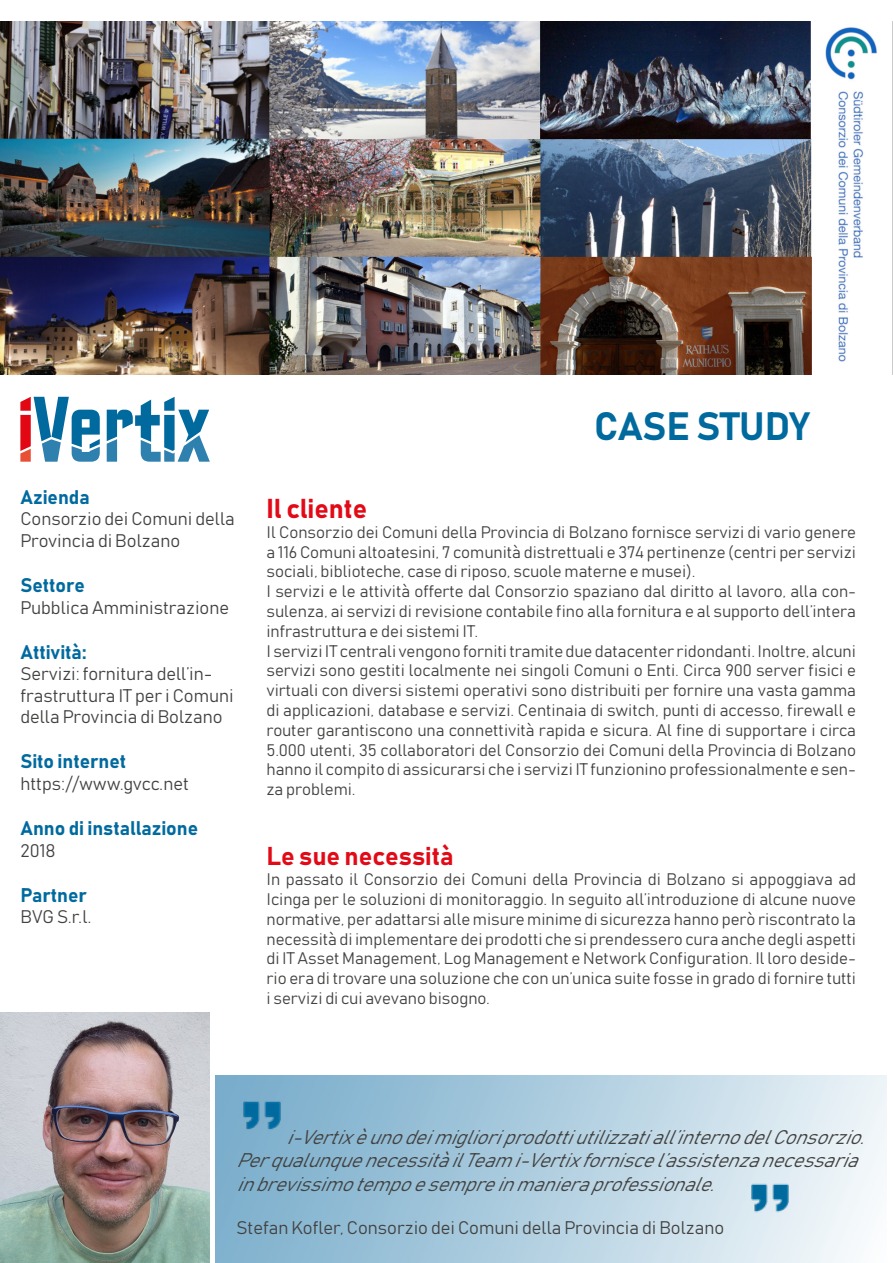
<style>
.page{position:relative;width:893px;height:1263px;background:#fff}
.page>*{position:absolute;margin:0;border:0;box-sizing:border-box;transform-origin:0 0}
.t1{font:39px "Bahnschrift";color:#006a9f}
.t2{font:27px "Bahnschrift";color:#e20a17}
.t3{font:25.5px "Bahnschrift";color:#e20a17}
.t4{font:italic 19.5px/23.4px "Bahnschrift";color:#424241}
.t5{font:19.5px "Bahnschrift";color:#006a9f}
.t6{font:18px/21.6px "Bahnschrift";color:#424241}
.t7{font:16.5px/19.8px "Bahnschrift";color:#424241}
</style>
<div class="page">
<img style="left:0;top:21px;width:893px;height:353px">
<svg style="left:107px;top:397px;width:103px;height:65px"></svg>
<svg style="left:20px;top:397px;width:80px;height:65px"></svg>
<img style="left:0;top:1012px;width:210px;height:251px">
<div style="left:215px;top:1075px;width:672px;height:187px;background:linear-gradient(to right,#76abca,#f1f6f9)"></div>
<img style="left:236px;top:1090px;width:51px;height:51px">
<img style="left:745px;top:1173px;width:50px;height:49px">
<p class="t5" style="left:20px;top:485px;width:71px">Azienda</p>
<p class="t6" style="left:20px;top:508px;width:216px">Consorzio dei Comuni della<br>Provincia di Bolzano</p>
<p class="t5" style="left:20px;top:573px;width:66px">Settore</p>
<p class="t6" style="left:20px;top:596px;width:210px">Pubblica Amministrazione</p>
<p class="t5" style="left:20px;top:639px;width:68px">Attività:</p>
<p class="t6" style="left:20px;top:663px;width:215px">Servizi: fornitura dell’in&shy;frastruttura IT per i Comuni della Provincia di Bolzano</p>
<p class="t5" style="left:20px;top:749px;width:107px">Sito internet</p>
<p class="t6" style="left:20px;top:772px;width:170px">https://www.gvcc.net</p>
<p class="t5" style="left:20px;top:816px;width:179px">Anno di installazione</p>
<p class="t6" style="left:20px;top:839px;width:37px">2018</p>
<p class="t5" style="left:20px;top:882px;width:68px">Partner</p>
<p class="t6" style="left:20px;top:906px;width:73px">BVG S.r.l.</p>
<h1 class="t1" style="left:594px;top:401px;width:217px">CASE STUDY</h1>
<h2 class="t2" style="left:266px;top:491px;width:102px">Il cliente</h2>
<p class="t7" style="left:266px;top:522px;width:591px">Il Consorzio dei Comuni della Provincia di Bolzano fornisce servizi di vario genere a 116 Comuni altoatesini, 7 comunità distrettuali e 374 pertinenze (centri per servizi sociali, biblioteche, case di riposo, scuole materne e musei).<br>I servizi e le attività offerte dal Consorzio spaziano dal diritto al lavoro, alla con&shy;sulenza, ai servizi di revisione contabile fino alla fornitura e al supporto dell’intera infrastruttura e dei sistemi IT.<br>I servizi IT centrali vengono forniti tramite due datacenter ridondanti. Inoltre, alcuni servizi sono gestiti localmente nei singoli Comuni o Enti. Circa 900 server fisici e virtuali con diversi sistemi operativi sono distribuiti per fornire una vasta gamma di applicazioni, database e servizi. Centinaia di switch, punti di accesso, firewall e router garantiscono una connettività rapida e sicura. Al fine di supportare i circa 5.000 utenti, 35 collaboratori del Consorzio dei Comuni della Provincia di Bolzano hanno il compito di assicurarsi che i servizi IT funzionino professionalmente e sen&shy;za problemi.</p>
<h3 class="t3" style="left:266px;top:840px;width:189px">Le sue necessità</h3>
<p class="t7" style="left:266px;top:869px;width:591px;text-align:justify">In passato il Consorzio dei Comuni della Provincia di Bolzano si appoggiava ad Icinga per le soluzioni di monitoraggio. In seguito all’introduzione di alcune nuove normative, per adattarsi alle misure minime di sicurezza hanno però riscontrato la necessità di implementare dei prodotti che si prendessero cura anche degli aspetti di IT Asset Management, Log Management e Network Configuration. Il loro deside&shy;rio era di trovare una soluzione che con un’unica suite fosse in grado di fornire tutti i servizi di cui avevano bisogno.</p>
<p class="t4" style="left:236px;top:1125px;width:640px;text-indent:50px">i-Vertixèunodeimiglioriprodottiutilizzatiall’internodelConsorzio.<br>PerqualunquenecessitàilTeami-Vertixforniscel’assistenzanecessaria inbrevissimotempoesempreinmanieraprofessionale.</p>
<p class="t6" style="left:236px;top:1216px;width:489px">Stefan Kofler, Consorzio dei Comuni della Provincia di Bolzano</p>
</div>
